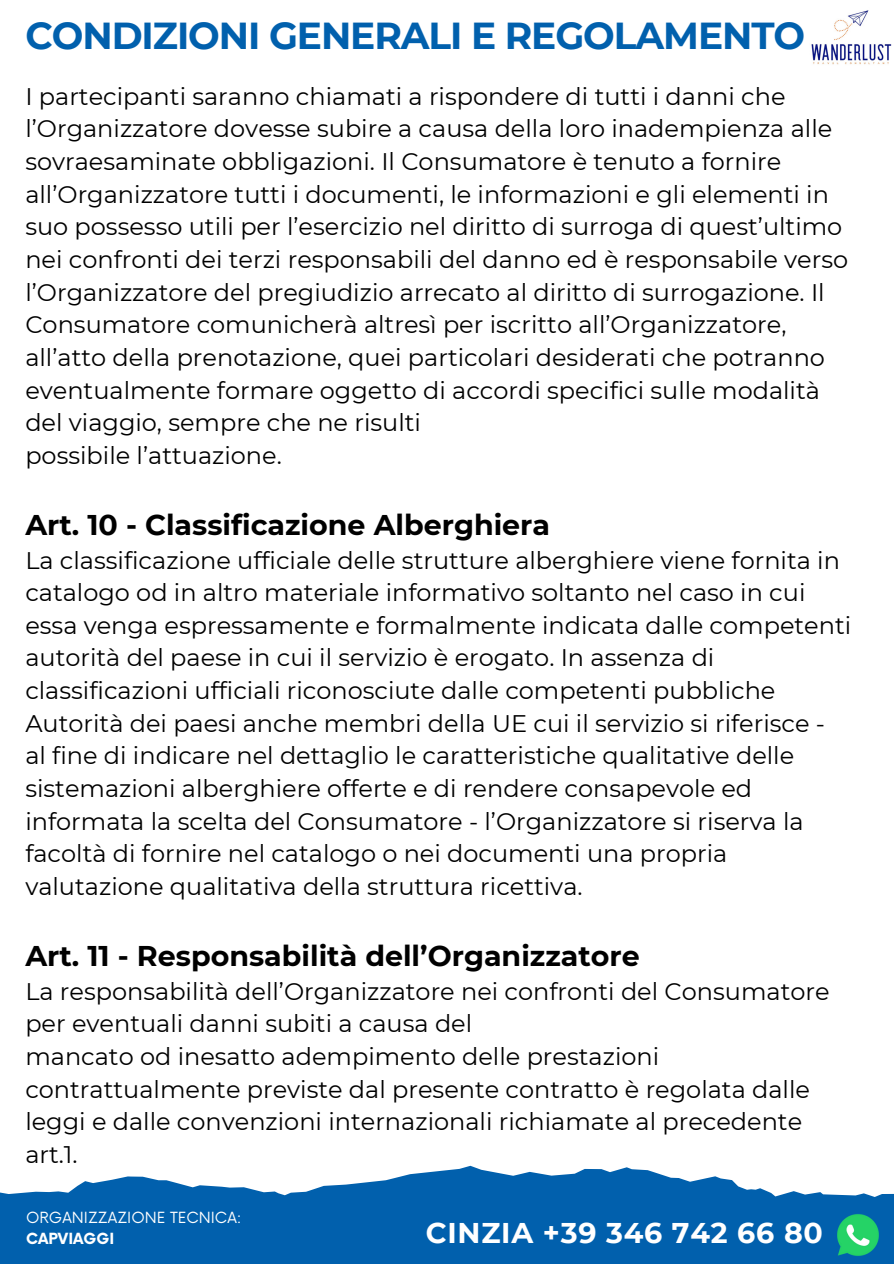
<style>
.page{position:relative;width:894px;height:1264px;background:#fff}
.page>*{position:absolute;margin:0;border:0;box-sizing:border-box;transform-origin:0 0}
.t1{font:700 37.5px "Montserrat";letter-spacing:-.03em;color:#0160ad}
.t2{font:700 28.5px "Montserrat";color:#000}
.t3{font:700 28.5px "Montserrat";letter-spacing:.025em;color:#fff}
.t4{font:24px/32.7px "Montserrat";color:#000}
.t5{font:15px "Now";color:#fff}
.t6{font:700 15px "Now";color:#fff}
</style>
<div class="page">
<svg style="left:0;top:1165px;width:893px;height:98px;fill:#0160ad"></svg>
<img style="left:837px;top:1213px;width:41px;height:42px">
<img style="left:811px;top:10px;width:81px;height:55px">
<p class="t1" style="left:25px;top:12px;width:781px">CONDIZIONI GENERALI E REGOLAMENTO</p>
<h1 class="t4" style="left:25px;top:80px;width:824px">I partecipanti saranno chiamati a rispondere di tutti i danni che l’Organizzatore dovesse subire a causa della loro inadempienza alle sovraesaminate obbligazioni. Il Consumatore è tenuto a fornire all’Organizzatore tutti i documenti, le informazioni e gli elementi in suo possesso utili per l’esercizio nel diritto di surroga di quest’ultimo nei confronti dei terzi responsabili del danno ed è responsabile verso l’Organizzatore del pregiudizio arrecato al diritto di surrogazione. Il Consumatore comunicherà altresì per iscritto all’Organizzatore, all’atto della prenotazione, quei particolari desiderati che potranno eventualmente formare oggetto di accordi specifici sulle modalità del viaggio, sempre che ne risulti<br>possibile l’attuazione.</h1>
<h3 class="t2" style="left:25px;top:507px;width:526px">Art. 10 - Classificazione Alberghiera</h3>
<h3 class="t4" style="left:25px;top:543px;width:827px">La classificazione ufficiale delle strutture alberghiere viene fornita in catalogo od in altro materiale informativo soltanto nel caso in cui essa venga espressamente e formalmente indicata dalle competenti autorità del paese in cui il servizio è erogato. In assenza di classificazioni ufficiali riconosciute dalle competenti pubbliche Autorità dei paesi anche membri della UE cui il servizio si riferisce - al fine di indicare nel dettaglio le caratteristiche qualitative delle sistemazioni alberghiere offerte e di rendere consapevole ed informata la scelta del Consumatore - l’Organizzatore si riserva la facoltà di fornire nel catalogo o nei documenti una propria valutazione qualitativa della struttura ricettiva.</h3>
<h3 class="t2" style="left:25px;top:938px;width:615px">Art. 11 - Responsabilità dell’Organizzatore</h3>
<h3 class="t4" style="left:25px;top:974px;width:805px">La responsabilità dell’Organizzatore nei confronti del Consumatore per eventuali danni subiti a causa del<br>mancato od inesatto adempimento delle prestazioni contrattualmente previste dal presente contratto è regolata dalle leggi e dalle convenzioni internazionali richiamate al precedente art.1.</h3>
<h3 class="t5" style="left:26px;top:1209px;width:217px">ORGANIZZAZIONE TECNICA:</h3>
<p class="t6" style="left:26px;top:1229px;width:90px">CAPVIAGGI</p>
<h2 class="t3" style="left:425px;top:1215px;width:398px">CINZIA +39 346 742 66 80</h2>
</div>
